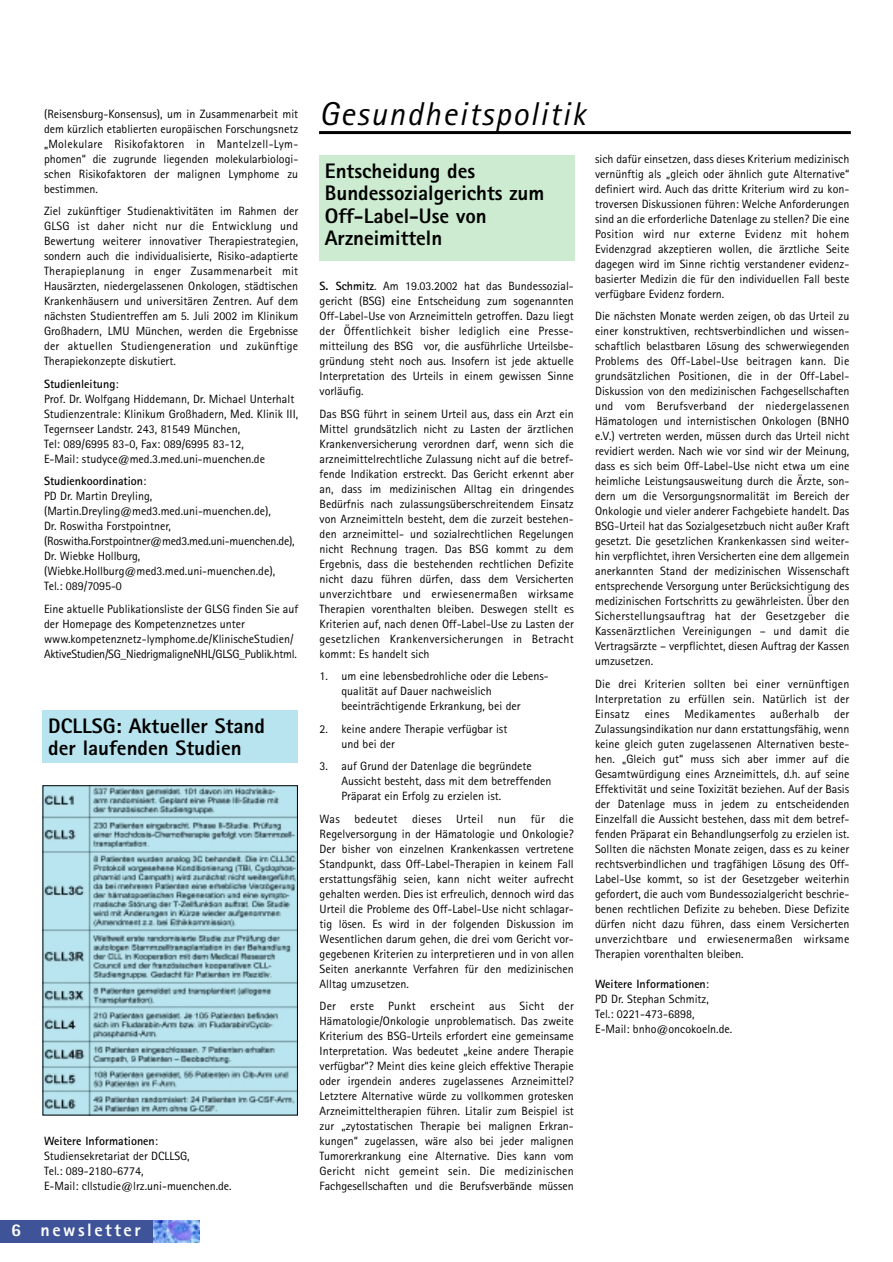
<style>
.page{position:relative;width:893px;height:1262px;background:#fff}
.page>*{position:absolute;margin:0;border:0;box-sizing:border-box;transform-origin:0 0}
.t1{font:italic 33px "Rotis Sans Serif";letter-spacing:.05em;color:#000}
.t2{font:800 21px/22.5px "Rotis Sans Serif";color:#000}
.t3{font:800 18px "Rotis Sans Serif";letter-spacing:.14em;color:#fff}
.t4{font:12px/15px "Rotis Sans Serif";color:#000;text-align:justify}
.s1{font-weight:700}
</style>
<div class="page">
<div style="left:1px;top:1220px;width:199px;height:22px;background:#3f5498"></div>
<img style="left:153px;top:1220px;width:47px;height:22px">
<img style="left:45px;top:787px;width:251px;height:326px">
<div style="left:43px;top:785px;width:255px;height:330px;border:1px solid #000"></div>
<div style="left:43px;top:710px;width:255px;height:53px;background:#b8e4ef"></div>
<hr style="left:319px;top:131px;width:531px;height:3px;background:#000">
<div style="left:319px;top:155px;width:255px;height:105px;background:#ccebd1"></div>
<p class="t4" style="left:44px;top:107px;width:256px">(Reisensburg-Konsensus), um in Zusammenarbeit mit dem kürzlich etablierten europäischen Forschungsnetz „Molekulare Risikofaktoren in Mantelzell-Lym&shy;phomen“ die zugrunde liegenden molekularbiologi&shy;schen Risikofaktoren der malignen Lymphome zu bestimmen.</p>
<p class="t4" style="left:44px;top:205px;width:256px">Ziel zukünftiger Studienaktivitäten im Rahmen der GLSG ist daher nicht nur die Entwicklung und Bewertung weiterer innovativer Therapiestrategien, sondern auch die individualisierte, Risiko-adaptierte Therapieplanung in enger Zusammenarbeit mit Hausärzten, niedergelassenen Onkologen, städtischen Krankenhäusern und universitären Zentren. Auf dem nächsten Studientreffen am 5. Juli 2002 im Klinikum Großhadern, LMU München, werden die Ergebnisse der aktuellen Studiengeneration und zukünftige Therapiekonzepte diskutiert.</p>
<p class="t4" style="left:44px;top:377px;width:256px;text-align:left"><span class="s1">Studienleitung</span>:<br>Prof. Dr. Wolfgang Hiddemann, Dr. Michael Unterhalt Studienzentrale: Klinikum Großhadern, Med. Klinik III, Tegernseer Landstr. 243, 81549 München,<br>Tel: 089/6995 83-0, Fax: 089/6995 83-12,<br>E-Mail: studyce@med.3.med.uni-muenchen.de</p>
<p class="t4" style="left:44px;top:475px;width:252px;text-align:left"><span class="s1">Studienkoordination</span>:<br>PD Dr. Martin Dreyling, (Martin.Dreyling@med3.med.uni-muenchen.de),<br>Dr. Roswitha Forstpointner, (Roswitha.Forstpointner@med3.med.uni-muenchen.de), Dr. Wiebke Hollburg, (Wiebke.Hollburg@med3.med.uni-muenchen.de), Tel.: 089/7095-0</p>
<p class="t4" style="left:44px;top:602px;width:256px;text-align:left">Eine aktuelle Publikationsliste der GLSG finden Sie auf der Homepage des Kompetenznetzes unter www.kompetenznetz-lymphome.de/KlinischeStudien/ AktiveStudien/SG_NiedrigmaligneNHL/GLSG_Publik.html.</p>
<h2 class="t2" style="left:48px;top:716px;width:218px">DCLLSG: Aktueller Stand der laufenden Studien</h2>
<p class="t4" style="left:44px;top:1135px;width:189px;text-align:left"><span class="s1">Weitere Informationen</span>:<br>Studiensekretariat der DCLLSG,<br>Tel.: 089-2180-6774,<br>E-Mail: cllstudie@lrz.uni-muenchen.de.</p>
<h3 class="t3" style="left:11px;top:1223px;width:131px">6 newsletter</h3>
<h1 class="t1" style="left:319px;top:102px;width:268px">Gesundheitspolitik</h1>
<h2 class="t2" style="left:325px;top:161px;width:221px">Entscheidung des<br>Bundessozialgerichts zum<br>Off-Label-Use von<br>Arzneimitteln</h2>
<p class="t4" style="left:595px;top:152px;width:256px">sich dafür einsetzen, dass dieses Kriterium medizinisch vernünftig als „gleich oder ähnlich gute Alternative“ definiert wird. Auch das dritte Kriterium wird zu kon&shy;troversen Diskussionen führen: Welche Anforderungen sind an die erforderliche Datenlage zu stellen? Die eine Position wird nur externe Evidenz mit hohem Evidenzgrad akzeptieren wollen, die ärztliche Seite dagegen wird im Sinne richtig verstandener evidenz&shy;basierter Medizin die für den individuellen Fall beste verfügbare Evidenz fordern.</p>
<p class="t4" style="left:595px;top:310px;width:256px">Die nächsten Monate werden zeigen, ob das Urteil zu einer konstruktiven, rechtsverbindlichen und wissen&shy;schaftlich belastbaren Lösung des schwerwiegenden Problems des Off-Label-Use beitragen kann. Die grundsätzlichen Positionen, die in der Off-Label-Diskussion von den medizinischen Fachgesellschaften und vom Berufsverband der niedergelassenen Hämatologen und internistischen Onkologen (BNHO e.V.) vertreten werden, müssen durch das Urteil nicht revidiert werden. Nach wie vor sind wir der Meinung, dass es sich beim Off-Label-Use nicht etwa um eine heimliche Leistungsausweitung durch die Ärzte, son&shy;dern um die Versorgungsnormalität im Bereich der Onkologie und vieler anderer Fachgebiete handelt. Das BSG-Urteil hat das Sozialgesetzbuch nicht außer Kraft gesetzt. Die gesetzlichen Krankenkassen sind weiter&shy;hin verpflichtet, ihren Versicherten eine dem allgemein anerkannten Stand der medizinischen Wissenschaft entsprechende Versorgung unter Berücksichtigung des medizinischen Fortschritts zu gewährleisten. Über den Sicherstellungsauftrag hat der Gesetzgeber die Kassenärztlichen Vereinigungen – und damit die Vertragsärzte – verpflichtet, diesen Auftrag der Kassen umzusetzen.</p>
<p class="t4" style="left:595px;top:677px;width:256px">Die drei Kriterien sollten bei einer vernünftigen Interpretation zu erfüllen sein. Natürlich ist der Einsatz eines Medikamentes außerhalb der Zulassungsindikation nur dann erstattungsfähig, wenn keine gleich guten zugelassenen Alternativen beste&shy;hen. „Gleich gut“ muss sich aber immer auf die Gesamtwürdigung eines Arzneimittels, d.h. auf seine Effektivität und seine Toxizität beziehen. Auf der Basis der Datenlage muss in jedem zu entscheidenden Einzelfall die Aussicht bestehen, dass mit dem betref&shy;fenden Präparat ein Behandlungserfolg zu erzielen ist.<br>Sollten die nächsten Monate zeigen, dass es zu keiner rechtsverbindlichen und tragfähigen Lösung des Off-Label-Use kommt, so ist der Gesetzgeber weiterhin gefordert, die auch vom Bundessozialgericht beschrie&shy;benen rechtlichen Defizite zu beheben. Diese Defizite dürfen nicht dazu führen, dass einem Versicherten unverzichtbare und erwiesenermaßen wirksame Therapien vorenthalten bleiben.</p>
<p class="t4" style="left:595px;top:977px;width:139px;text-align:left"><span class="s1">Weitere Informationen</span>:<br>PD Dr. Stephan Schmitz,<br>Tel.: 0221-473-6898,<br>E-Mail: bnho@oncokoeln.de.</p>
<p class="t4" style="left:319px;top:280px;width:256px"><span class="s1">S. Schmitz</span>. Am 19.03.2002 hat das Bundessozial&shy;gericht (BSG) eine Entscheidung zum sogenannten Off-Label-Use von Arzneimitteln getroffen. Dazu liegt der Öffentlichkeit bisher lediglich eine Presse&shy;mitteilung des BSG vor, die ausführliche Urteilsbe&shy;gründung steht noch aus. Insofern ist jede aktuelle Interpretation des Urteils in einem gewissen Sinne vorläufig.</p>
<p class="t4" style="left:319px;top:407px;width:256px">Das BSG führt in seinem Urteil aus, dass ein Arzt ein Mittel grundsätzlich nicht zu Lasten der ärztlichen Krankenversicherung verordnen darf, wenn sich die arzneimittelrechtliche Zulassung nicht auf die betref&shy;fende Indikation erstreckt. Das Gericht erkennt aber an, dass im medizinischen Alltag ein dringendes Bedürfnis nach zulassungsüberschreitendem Einsatz von Arzneimitteln besteht, dem die zurzeit bestehen&shy;den arzneimittel- und sozialrechtlichen Regelungen nicht Rechnung tragen. Das BSG kommt zu dem Ergebnis, dass die bestehenden rechtlichen Defizite nicht dazu führen dürfen, dass dem Versicherten unverzichtbare und erwiesenermaßen wirksame Therapien vorenthalten bleiben. Deswegen stellt es Kriterien auf, nach denen Off-Label-Use zu Lasten der gesetzlichen Krankenversicherungen in Betracht kommt: Es handelt sich</p>
<p class="t4" style="left:341px;top:670px;width:209px;text-align:left;text-indent:-22px">1. um eine lebensbedrohliche oder die Lebens&shy;qualität auf Dauer nachweislich beeinträchtigende Erkrankung, bei der</p>
<p class="t4" style="left:341px;top:722px;width:167px;text-indent:-22px">2. keine andere Therapie verfügbar ist und bei der</p>
<p class="t4" style="left:341px;top:760px;width:212px;text-align:left;text-indent:-22px">3. auf Grund der Datenlage die begründete<br>Aussicht besteht, dass mit dem betreffenden<br>Präparat ein Erfolg zu erzielen ist.</p>
<p class="t4" style="left:319px;top:812px;width:256px">Was bedeutet dieses Urteil nun für die Regelversorgung in der Hämatologie und Onkologie?<br>Der bisher von einzelnen Krankenkassen vertretene Standpunkt, dass Off-Label-Therapien in keinem Fall erstattungsfähig seien, kann nicht weiter aufrecht gehalten werden. Dies ist erfreulich, dennoch wird das Urteil die Probleme des Off-Label-Use nicht schlagar&shy;tig lösen. Es wird in der folgenden Diskussion im Wesentlichen darum gehen, die drei vom Gericht vor&shy;gegebenen Kriterien zu interpretieren und in von allen Seiten anerkannte Verfahren für den medizinischen Alltag umzusetzen.</p>
<p class="t4" style="left:319px;top:1000px;width:256px">Der erste Punkt erscheint aus Sicht der Hämatologie/Onkologie unproblematisch. Das zweite Kriterium des BSG-Urteils erfordert eine gemeinsame Interpretation. Was bedeutet „keine andere Therapie verfügbar“? Meint dies keine gleich effektive Therapie oder irgendein anderes zugelassenes Arzneimittel?<br>Letztere Alternative würde zu vollkommen grotesken Arzneimitteltherapien führen. Litalir zum Beispiel ist zur „zytostatischen Therapie bei malignen Erkran&shy;kungen“ zugelassen, wäre also bei jeder malignen Tumorerkrankung eine Alternative. Dies kann vom Gericht nicht gemeint sein. Die medizinischen Fachgesellschaften und die Berufsverbände müssen</p>
</div>
